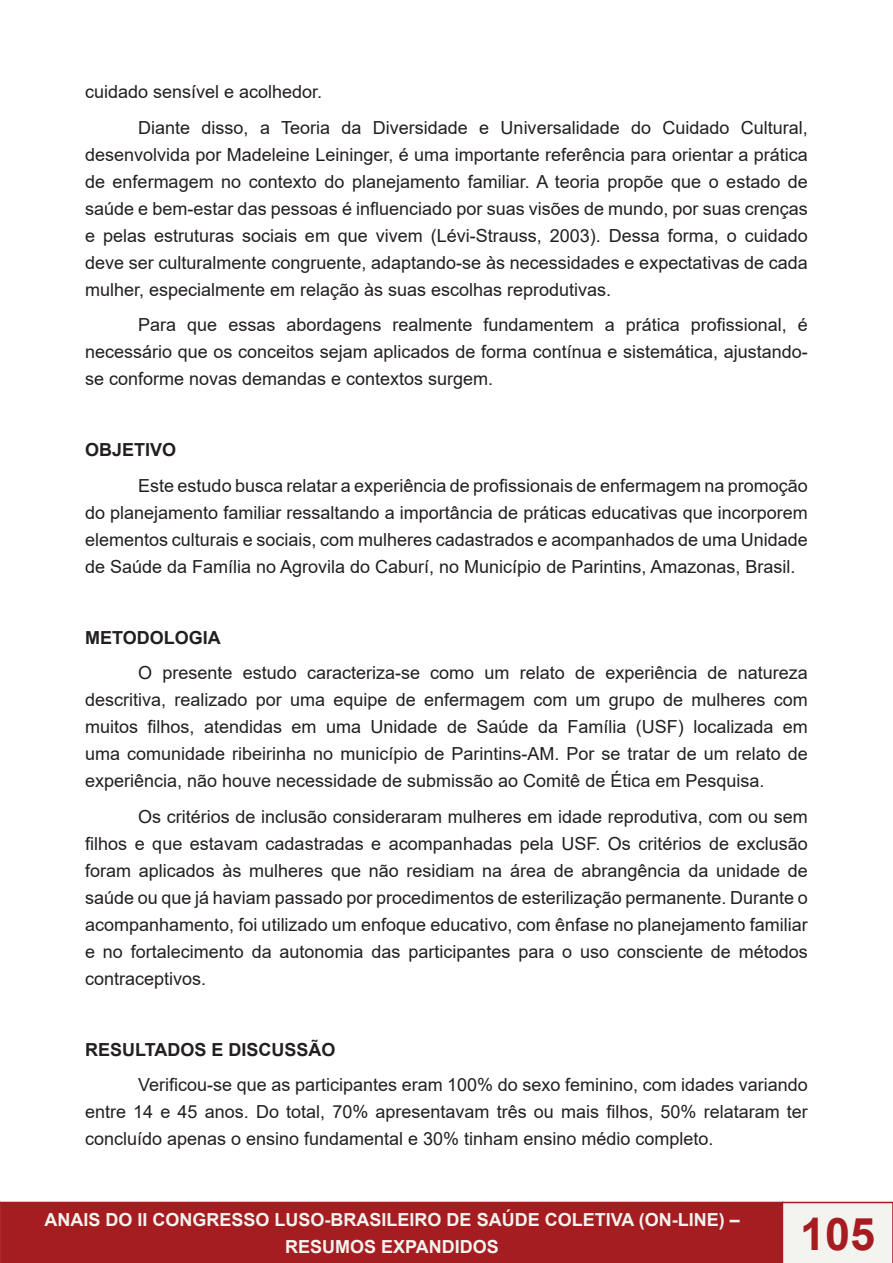
<style>
.page{position:relative;width:893px;height:1263px;background:#fff}
.page>*{position:absolute;margin:0;border:0;box-sizing:border-box;transform-origin:0 0}
.t1{font:700 45px "Arial";color:#a51d20}
.Normal__Web{font:18px/27px "Arial";color:#231f20;text-align:justify}
.t2{font:700 18px/27px "Arial";color:#f3f3ef;text-align:center}
.t3{font:700 18px "Arial";color:#231f20}
</style>
<div class="page">
<div style="left:1px;top:1202px;width:782px;height:60px;background:#a51d20"></div>
<div style="left:0;top:1202px;width:784px;height:61px;border:2px solid #a51d20"></div>
<svg style="left:0;top:1202px;width:1px;height:61px"></svg>
<div style="left:782px;top:1202px;width:111px;height:61px;background:#f3f3ef"></div>
<p class="Normal__Web" style="left:85px;top:78px;width:239px">cuidado sensível e acolhedor.</p>
<p class="Normal__Web" style="left:85px;top:114px;width:724px;text-indent:53px">Diante disso, a Teoria da Diversidade e Universalidade do Cuidado Cultural, desenvolvida por Madeleine Leininger, é uma importante referência para orientar a prática de enfermagem no contexto do planejamento familiar. A teoria propõe que o estado de saúde e bem-estar das pessoas é influenciado por suas visões de mundo, por suas crenças e pelas estruturas sociais em que vivem (Lévi-Strauss, 2003). Dessa forma, o cuidado deve ser culturalmente congruente, adaptando-se às necessidades e expectativas de cada mulher, especialmente em relação às suas escolhas reprodutivas.</p>
<p class="Normal__Web" style="left:85px;top:311px;width:724px;text-indent:53px">Para que essas abordagens realmente fundamentem a prática profissional, é necessário que os conceitos sejam aplicados de forma contínua e sistemática, ajustando&shy;se conforme novas demandas e contextos surgem.</p>
<p class="t3" style="left:85px;top:437px;width:93px">OBJETIVO</p>
<p class="Normal__Web" style="left:85px;top:472px;width:724px;text-indent:53px">Este estudo busca relatar a experiência de profissionais de enfermagem na promoção do planejamento familiar ressaltando a importância de práticas educativas que incorporem elementos culturais e sociais, com mulheres cadastrados e acompanhados de uma Unidade de Saúde da Família no Agrovila do Caburí, no Município de Parintins, Amazonas, Brasil.</p>
<p class="t3" style="left:85px;top:625px;width:137px">METODOLOGIA</p>
<p class="Normal__Web" style="left:85px;top:659px;width:724px;text-indent:53px">O presente estudo caracteriza-se como um relato de experiência de natureza descritiva, realizado por uma equipe de enfermagem com um grupo de mulheres com muitos filhos, atendidas em uma Unidade de Saúde da Família (USF) localizada em uma comunidade ribeirinha no município de Parintins-AM. Por se tratar de um relato de experiência, não houve necessidade de submissão ao Comitê de Ética em Pesquisa.</p>
<p class="Normal__Web" style="left:85px;top:803px;width:724px;text-indent:53px">Os critérios de inclusão consideraram mulheres em idade reprodutiva, com ou sem filhos e que estavam cadastradas e acompanhadas pela USF. Os critérios de exclusão foram aplicados às mulheres que não residiam na área de abrangência da unidade de saúde ou que já haviam passado por procedimentos de esterilização permanente. Durante o acompanhamento, foi utilizado um enfoque educativo, com ênfase no planejamento familiar e no fortalecimento da autonomia das participantes para o uso consciente de métodos contraceptivos.</p>
<p class="t3" style="left:85px;top:1037px;width:252px">RESULTADOS E DISCUSSÃO</p>
<p class="Normal__Web" style="left:85px;top:1071px;width:724px;text-indent:53px">Verificou-se que as participantes eram 100% do sexo feminino, com idades variando entre 14 e 45 anos. Do total, 70% apresentavam três ou mais filhos, 50% relataram ter concluído apenas o ensino fundamental e 30% tinham ensino médio completo.</p>
<p class="t2" style="left:45px;top:1206px;width:697px">ANAIS DO II CONGRESSO LUSO-BRASILEIRO DE SAÚDE COLETIVA (ON-LINE) –<br>RESUMOS EXPANDIDOS</p>
<h1 class="t1" style="left:800px;top:1202px;width:77px">105</h1>
</div>
